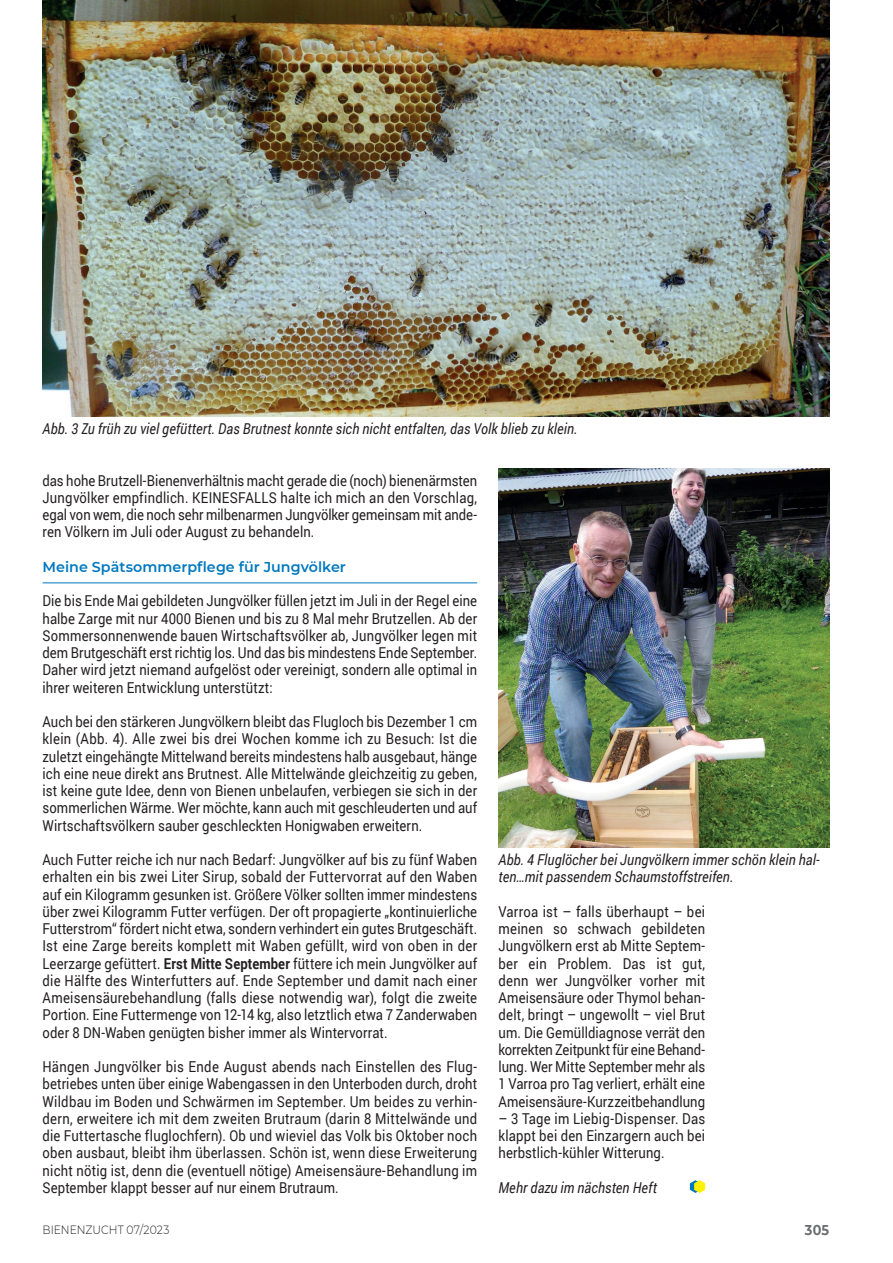
<style>
.page{position:relative;width:893px;height:1263px;background:#fff}
.page>*{position:absolute;margin:0;border:0;box-sizing:border-box;transform-origin:0 0}
.t1{font:15px/17.2px "Roboto";letter-spacing:.01em;color:#231f20;text-align:justify;scale:.87 1}
.t2{font:italic 15px/17.2px "Roboto";letter-spacing:.01em;color:#231f20;scale:.87 1}
.t3{font:600 14.25px "Montserrat";letter-spacing:.005em;color:#0078c0}
.t4{font:700 14.25px "Montserrat";color:#6c6d70;scale:.9 1}
.t5{font:300 12px "Montserrat";color:#231f20;scale:.9 1}
.s1{font-weight:700}
</style>
<div class="page">
<svg style="left:690px;top:1180px;width:15px;height:13px"></svg>
<hr style="left:43px;top:582px;width:434px;height:1px;background:#0078c0">
<img style="left:43px;top:0;width:786px;height:417px">
<img style="left:498px;top:468px;width:331px;height:380px">
<p class="t2" style="left:43px;top:419px;width:616px">Abb. 3 Zu früh zu viel gefüttert. Das Brutnest konnte sich nicht entfalten, das Volk blieb zu klein.</p>
<p class="t1" style="left:43px;top:471px;width:501px">das hohe Brutzell-Bienenverhältnis macht gerade die (noch) bienenärmsten Jungvölker empfindlich. KEINESFALLS halte ich mich an den Vorschlag, egal von wem, die noch sehr milbenarmen Jungvölker gemeinsam mit ande&shy;ren Völkern im Juli oder August zu behandeln.</p>
<p class="t3" style="left:43px;top:557px;width:305px">Meine Spätsommerpflege für Jungvölker</p>
<p class="t1" style="left:43px;top:592px;width:501px">Die bis Ende Mai gebildeten Jungvölker füllen jetzt im Juli in der Regel eine halbe Zarge mit nur 4000 Bienen und bis zu 8 Mal mehr Brutzellen. Ab der Sommersonnenwende bauen Wirtschaftsvölker ab, Jungvölker legen mit dem Brutgeschäft erst richtig los. Und das bis mindestens Ende September.<br>Daher wird jetzt niemand aufgelöst oder vereinigt, sondern alle optimal in ihrer weiteren Entwicklung unterstützt:</p>
<p class="t1" style="left:43px;top:713px;width:501px">Auch bei den stärkeren Jungvölkern bleibt das Flugloch bis Dezember 1 cm klein (Abb. 4). Alle zwei bis drei Wochen komme ich zu Besuch: Ist die zuletzt eingehängte Mittelwand bereits mindestens halb ausgebaut, hänge ich eine neue direkt ans Brutnest. Alle Mittelwände gleichzeitig zu geben, ist keine gute Idee, denn von Bienen unbelaufen, verbiegen sie sich in der sommerlichen Wärme. Wer möchte, kann auch mit geschleuderten und auf Wirtschaftsvölkern sauber geschleckten Honigwaben erweitern.</p>
<p class="t1" style="left:43px;top:851px;width:501px">Auch Futter reiche ich nur nach Bedarf: Jungvölker auf bis zu fünf Waben erhalten ein bis zwei Liter Sirup, sobald der Futtervorrat auf den Waben auf ein Kilogramm gesunken ist. Größere Völker sollten immer mindestens über zwei Kilogramm Futter verfügen. Der oft propagierte „kontinuierliche Futterstrom“ fördert nicht etwa, sondern verhindert ein gutes Brutgeschäft.<br>Ist eine Zarge bereits komplett mit Waben gefüllt, wird von oben in der Leerzarge gefüttert. <span class="s1">Erst Mitte September</span> füttere ich mein Jungvölker auf die Hälfte des Winterfutters auf. Ende September und damit nach einer Ameisensäurebehandlung (falls diese notwendig war), folgt die zweite Portion. Eine Futtermenge von 12-14 kg, also letztlich etwa 7 Zanderwaben oder 8 DN-Waben genügten bisher immer als Wintervorrat.</p>
<p class="t1" style="left:43px;top:1058px;width:501px">Hängen Jungvölker bis Ende August abends nach Einstellen des Flug&shy;betriebes unten über einige Wabengassen in den Unterboden durch, droht Wildbau im Boden und Schwärmen im September. Um beides zu verhin&shy;dern, erweitere ich mit dem zweiten Brutraum (darin 8 Mittelwände und die Futtertasche fluglochfern). Ob und wieviel das Volk bis Oktober noch oben ausbaut, bleibt ihm überlassen. Schön ist, wenn diese Erweiterung nicht nötig ist, denn die (eventuell nötige) Ameisensäure-Behandlung im September klappt besser auf nur einem Brutraum.</p>
<p class="t2" style="left:498px;top:851px;width:371px">Abb. 4 Fluglöcher bei Jungvölkern immer schön klein hal&shy;ten…mit passendem Schaumstoffstreifen.</p>
<p class="t1" style="left:498px;top:902px;width:239px">Varroa ist – falls überhaupt – bei meinen so schwach gebildeten Jungvölkern erst ab Mitte Septem&shy;ber ein Problem. Das ist gut, denn wer Jungvölker vorher mit Ameisensäure oder Thymol behan&shy;delt, bringt – ungewollt – viel Brut um. Die Gemülldiagnose verrät den korrekten Zeitpunkt für eine Behand&shy;lung. Wer Mitte September mehr als 1 Varroa pro Tag verliert, erhält eine Ameisensäure-Kurzzeitbehandlung</p>
<p class="t1" style="left:498px;top:1109px;width:239px">– 3 Tage im Liebig-Dispenser. Das klappt bei den Einzargern auch bei herbstlich-kühler Witterung.</p>
<p class="t2" style="left:498px;top:1178px;width:184px">Mehr dazu im nächsten Heft</p>
<p class="t5" style="left:43px;top:1221px;width:142px">BIENENZUCHT 07/2023</p>
<p class="t4" style="left:805px;top:1219px;width:28px">305</p>
</div>
